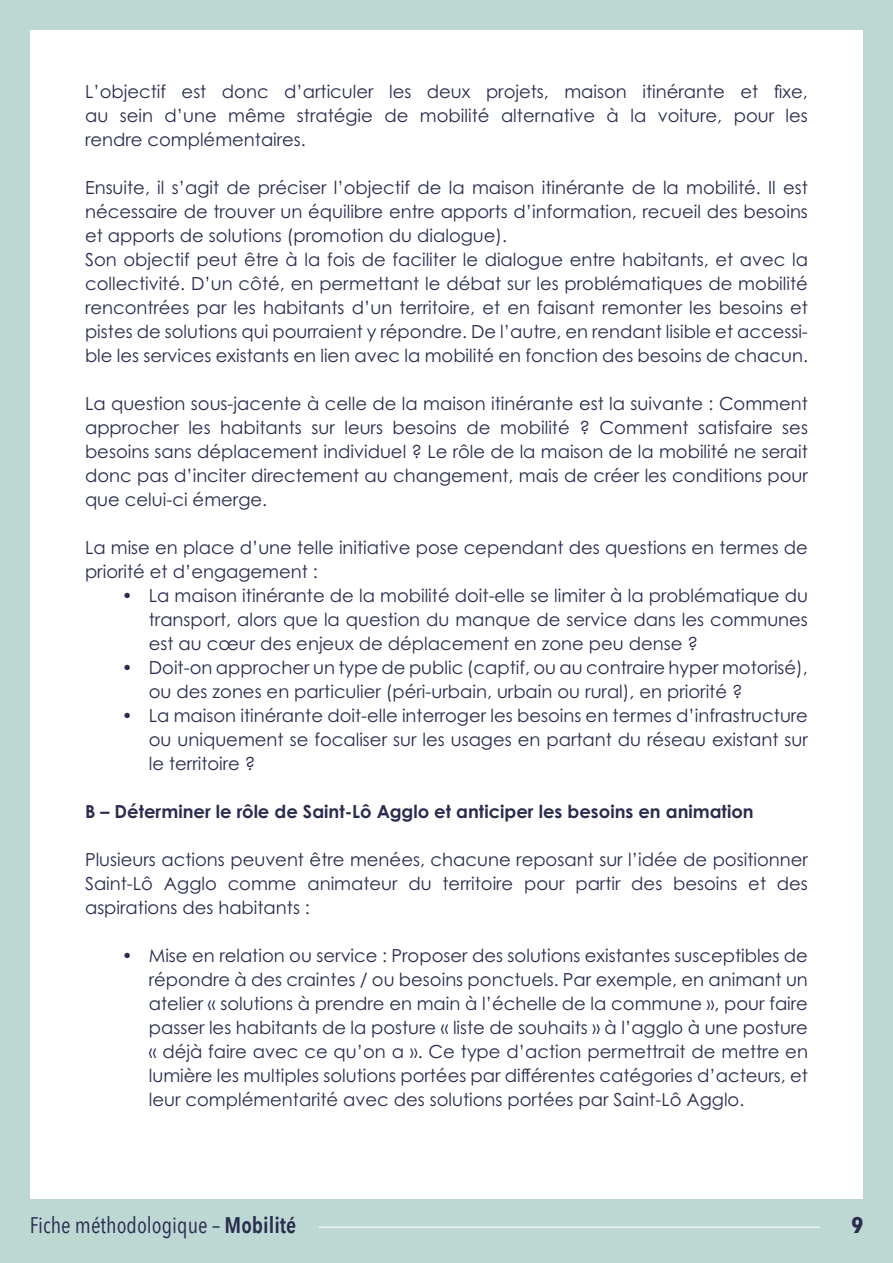
<style>
.page{position:relative;width:893px;height:1263px;background:#fff}
.page>*{position:absolute;margin:0;border:0;box-sizing:border-box;transform-origin:0 0}
.t1{font:22.5px "Avenir Next Condensed";color:#282c4f}
.t2{font:700 22.5px "Avenir Next Condensed";color:#282c4f}
.Titre_3{font:18px/24px "Century Gothic Pro";color:#282c4f;text-align:justify}
.Titre_3-2{font:700 18px "Century Gothic Pro";color:#282c4f}
.s1{font-weight:600}
</style>
<div class="page">
<div style="left:0;top:0;width:30px;height:1263px;background:#bdd7d2"></div>
<div style="left:863px;top:0;width:30px;height:1263px;background:#bdd7d2"></div>
<div style="left:0;top:0;width:893px;height:30px;background:#bdd7d2"></div>
<div style="left:0;top:1199px;width:893px;height:64px;background:#bdd7d2"></div>
<hr style="left:319px;top:1226px;width:501px;height:2px;background:#fff">
<p class="Titre_3" style="left:85px;top:80px;width:724px">L’objectif est donc d’articuler les deux projets, maison itinérante et fixe, au sein d’une même stratégie de mobilité alternative à la voiture, pour les rendre complémentaires.</p>
<p class="Titre_3" style="left:85px;top:176px;width:724px">Ensuite, il s’agit de préciser l’objectif de la maison itinérante de la mobilité. Il est nécessaire de trouver un équilibre entre apports d’information, recueil des besoins et apports de solutions (promotion du dialogue).</p>
<p class="Titre_3" style="left:85px;top:248px;width:724px">Son objectif peut être à la fois de faciliter le dialogue entre habitants, et avec la collectivité. D’un côté, en permettant le débat sur les problématiques de mobilité rencontrées par les habitants d’un territoire, et en faisant remonter les besoins et pistes de solutions qui pourraient y répondre. De l’autre, en rendant lisible et accessi&shy;ble les services existants en lien avec la mobilité en fonction des besoins de chacun.</p>
<p class="Titre_3" style="left:85px;top:392px;width:724px">La question sous-jacente à celle de la maison itinérante est la suivante : Comment approcher les habitants sur leurs besoins de mobilité ? Comment satisfaire ses besoins sans déplacement individuel ? Le rôle de la maison de la mobilité ne serait donc pas d’inciter directement au changement, mais de créer les conditions pour que celui-ci émerge.</p>
<p class="Titre_3" style="left:85px;top:536px;width:724px">La mise en place d’une telle initiative pose cependant des questions en termes de priorité et d’engagement :</p>
<p class="Titre_3" style="left:149px;top:584px;width:661px;text-indent:-27px">• La maison itinérante de la mobilité doit-elle se limiter à la problématique du transport, alors que la question du manque de service dans les communes est au cœur des enjeux de déplacement en zone peu dense ?</p>
<p class="Titre_3" style="left:149px;top:656px;width:661px;text-indent:-27px">• Doit-on approcher un type de public (captif, ou au contraire hyper motorisé), ou des zones en particulier (péri-urbain, urbain ou rural), en priorité ?</p>
<p class="Titre_3" style="left:149px;top:704px;width:661px;text-indent:-27px">• La maison itinérante doit-elle interroger les besoins en termes d’infrastructure ou uniquement se focaliser sur les usages en partant du réseau existant sur le territoire ?</p>
<p class="Titre_3-2" style="left:85px;top:801px;width:670px">B – Déterminer le rôle de Saint-Lô Agglo et anticiper les besoins en animation</p>
<p class="Titre_3" style="left:85px;top:848px;width:724px">Plusieurs actions peuvent être menées, chacune reposant sur l’idée de positionner Saint-Lô Agglo comme animateur du territoire pour partir des besoins et des aspirations des habitants :</p>
<p class="Titre_3" style="left:149px;top:944px;width:661px;text-indent:-27px">• Mise en relation ou service : Proposer des solutions existantes susceptibles de répondre à des craintes / ou besoins ponctuels. Par exemple, en animant un atelier « solutions à prendre en main à l’échelle de la commune », pour faire passer les habitants de la posture « liste de souhaits » à l’agglo à une posture « déjà faire avec ce qu’on a ». Ce type d’action permettrait de mettre en lumière les multiples solutions portées par différentes catégories d’acteurs, et leur complémentarité avec des solutions portées par Saint-Lô Agglo.</p>
<p class="t1" style="left:30px;top:1206px;width:268px">Fiche méthodologique – <span class="s1">Mobilité</span></p>
<p class="t2" style="left:851px;top:1211px;width:13px">9</p>
</div>
